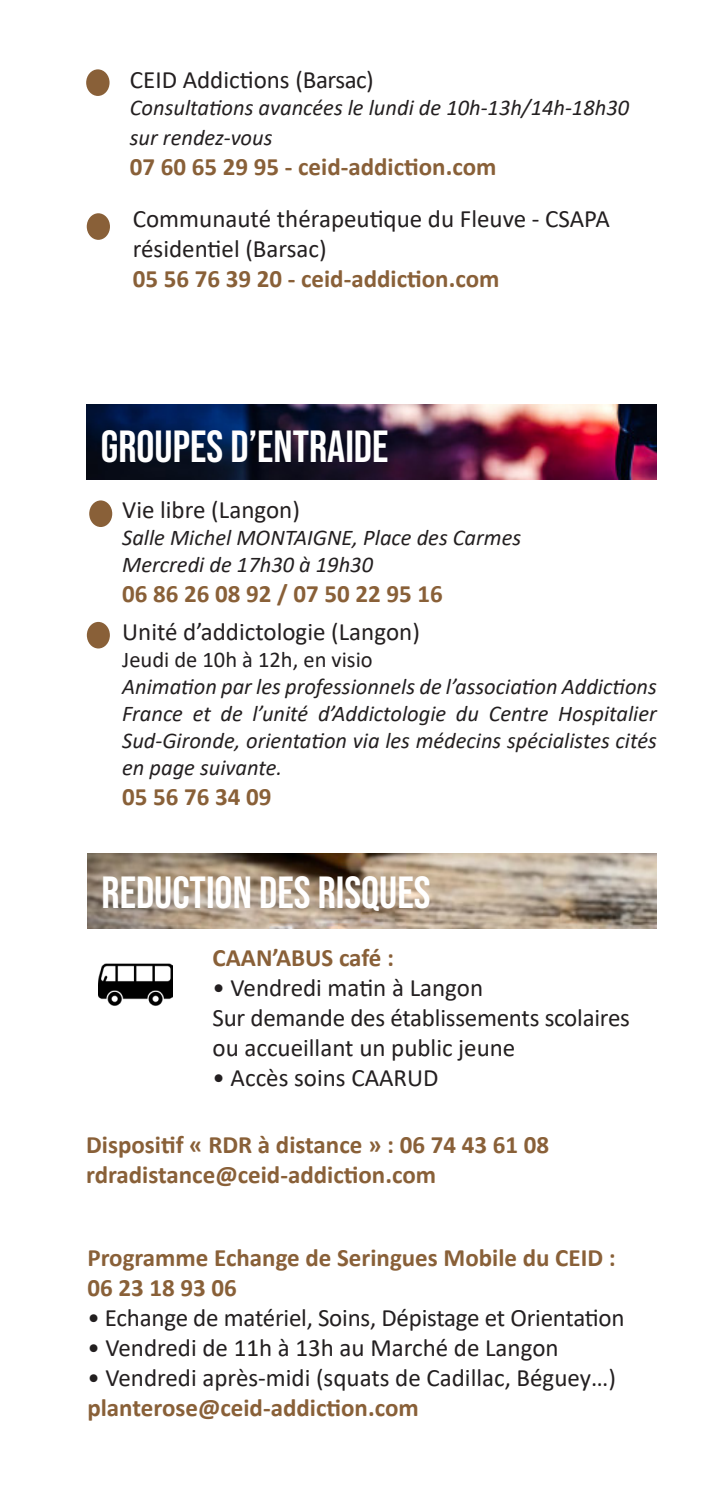
<style>
.page{position:relative;width:717px;height:1487px;background:#fff}
.page>*{position:absolute;margin:0;border:0;box-sizing:border-box;transform-origin:0 0}
.t1{font:45px "Bebas Neue";color:#fff}
.t2{font:25px/30px "Calibri";color:#231f20}
.t3{font:700 25px "Calibri";color:#896038}
.t4{font:italic 22.5px/27px "Calibri";color:#231f20}
.t5{font:22.5px "Calibri";color:#231f20}
</style>
<div class="page">
<div style="left:86px;top:69px;width:24px;height:27px;background:#896038;border-radius:50%"></div>
<div style="left:87px;top:213px;width:23px;height:27px;background:#896038;border-radius:50%"></div>
<img style="left:87px;top:405px;width:570px;height:74px">
<div style="left:89px;top:500px;width:23px;height:27px;background:#896038;border-radius:50%"></div>
<div style="left:87px;top:622px;width:23px;height:26px;background:#896038;border-radius:50%"></div>
<img style="left:87px;top:854px;width:570px;height:74px">
<img style="left:98px;top:963px;width:75px;height:43px">
<p class="t2" style="left:130px;top:64px;width:245px">CEID Addictions (Barsac)</p>
<p class="t4" style="left:130px;top:92px;width:501px;line-height:30px">Consultations avancées le lundi de 10h-13h/14h-18h30 sur rendez-vous</p>
<p class="t3" style="left:130px;top:149px;width:368px">07 60 65 29 95 - ceid-addiction.com</p>
<p class="t2" style="left:133px;top:203px;width:478px">Communauté thérapeutique du Fleuve - CSAPA résidentiel (Barsac)</p>
<p class="t3" style="left:133px;top:261px;width:368px">05 56 76 39 20 - ceid-addiction.com</p>
<p class="t1" style="left:101px;top:421px;width:289px">GROUPES D’ENTRAIDE</p>
<p class="t2" style="left:122px;top:494px;width:179px">Vie libre (Langon)</p>
<p class="t4" style="left:122px;top:523px;width:400px">Salle Michel MONTAIGNE, Place des Carmes</p>
<p class="t4" style="left:122px;top:550px;width:252px">Mercredi de 17h30 à 19h30</p>
<p class="t3" style="left:122px;top:576px;width:322px">06 86 26 08 92 / 07 50 22 95 16</p>
<p class="t2" style="left:122px;top:616px;width:299px">Unité d’addictologie (Langon)</p>
<p class="t5" style="left:122px;top:644px;width:252px">Jeudi de 10h à 12h, en visio</p>
<p class="t4" style="left:122px;top:672px;width:536px;text-align:justify">Animation par les professionnels de l’association Addictions France et de l’unité d’Addictologie du Centre Hospitalier Sud-Gironde, orientation via les médecins spécialistes cités en page suivante.</p>
<p class="t3" style="left:122px;top:779px;width:151px">05 56 76 34 09</p>
<p class="t1" style="left:102px;top:867px;width:330px">REDUCTION DES RISQUES</p>
<p class="t3" style="left:213px;top:940px;width:183px">CAAN’ABUS café :</p>
<p class="t2" style="left:213px;top:972px;width:272px">• Vendredi matin à Langon</p>
<p class="t2" style="left:213px;top:1002px;width:419px">Sur demande des établissements scolaires ou accueillant un public jeune</p>
<p class="t2" style="left:213px;top:1062px;width:228px">• Accès soins CAARUD</p>
<p class="t3" style="left:86px;top:1127px;width:464px">Dispositif « RDR à distance » : 06 74 43 61 08</p>
<p class="t3" style="left:86px;top:1157px;width:351px">rdradistance@ceid-addiction.com</p>
<p class="t3" style="left:87px;top:1240px;width:530px">Programme Echange de Seringues Mobile du CEID :</p>
<p class="t3" style="left:87px;top:1270px;width:151px">06 23 18 93 06</p>
<p class="t2" style="left:87px;top:1302px;width:539px">• Echange de matériel, Soins, Dépistage et Orientation</p>
<p class="t2" style="left:87px;top:1332px;width:473px">• Vendredi de 11h à 13h au Marché de Langon</p>
<p class="t2" style="left:87px;top:1362px;width:530px">• Vendredi après-midi (squats de Cadillac, Béguey…)</p>
<p class="t3" style="left:87px;top:1390px;width:333px">planterose@ceid-addiction.com</p>
</div>
